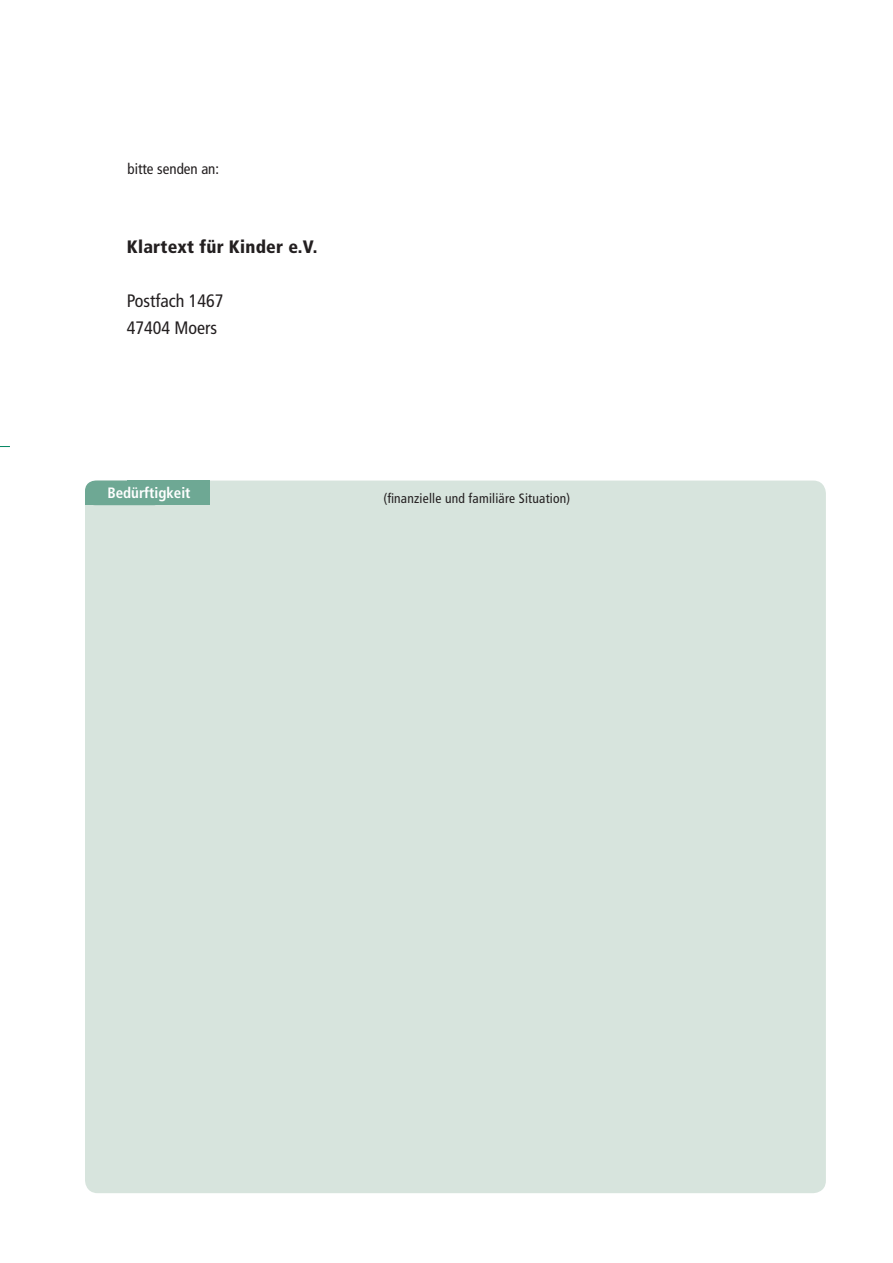
<style>
.page{position:relative;width:893px;height:1263px;background:#fff}
.page>*{position:absolute;margin:0;border:0;box-sizing:border-box;transform-origin:0 0}
.t1{font:condensed 18px/27px "Frutiger";color:#231f20}
.t2{font:900 condensed 18px "Frutiger";letter-spacing:.015em;color:#231f20}
.t3{font:condensed 15px "Frutiger";color:#231f20}
.t4{font:700 condensed 15px "Frutiger";color:#fff}
.t5{font:condensed 13.5px "Frutiger";letter-spacing:.015em;color:#231f20}
</style>
<div class="page">
<div style="left:85px;top:481px;width:741px;height:712px;background:#d7e4dd;border-radius:13px"></div>
<div style="left:85px;top:481px;width:80px;height:24px;background:#6ea894;border-radius:10px"></div>
<div style="left:127px;top:481px;width:83px;height:24px;background:#6ea894"></div>
<div style="left:85px;top:493px;width:77px;height:12px;background:#6ea894"></div>
<p class="t3" style="left:128px;top:163px;width:93px">bitte senden an:</p>
<h1 class="t2" style="left:127px;top:239px;width:192px">Klartext für Kinder e.V.</h1>
<h1 class="t1" style="left:127px;top:288px;width:98px">Postfach 1467<br>47404 Moers</h1>
<p class="t4" style="left:107px;top:486px;width:85px">Bedürftigkeit</p>
<p class="t5" style="left:383px;top:492px;width:188px">(finanzielle und familiäre Situation)</p>
</div>
